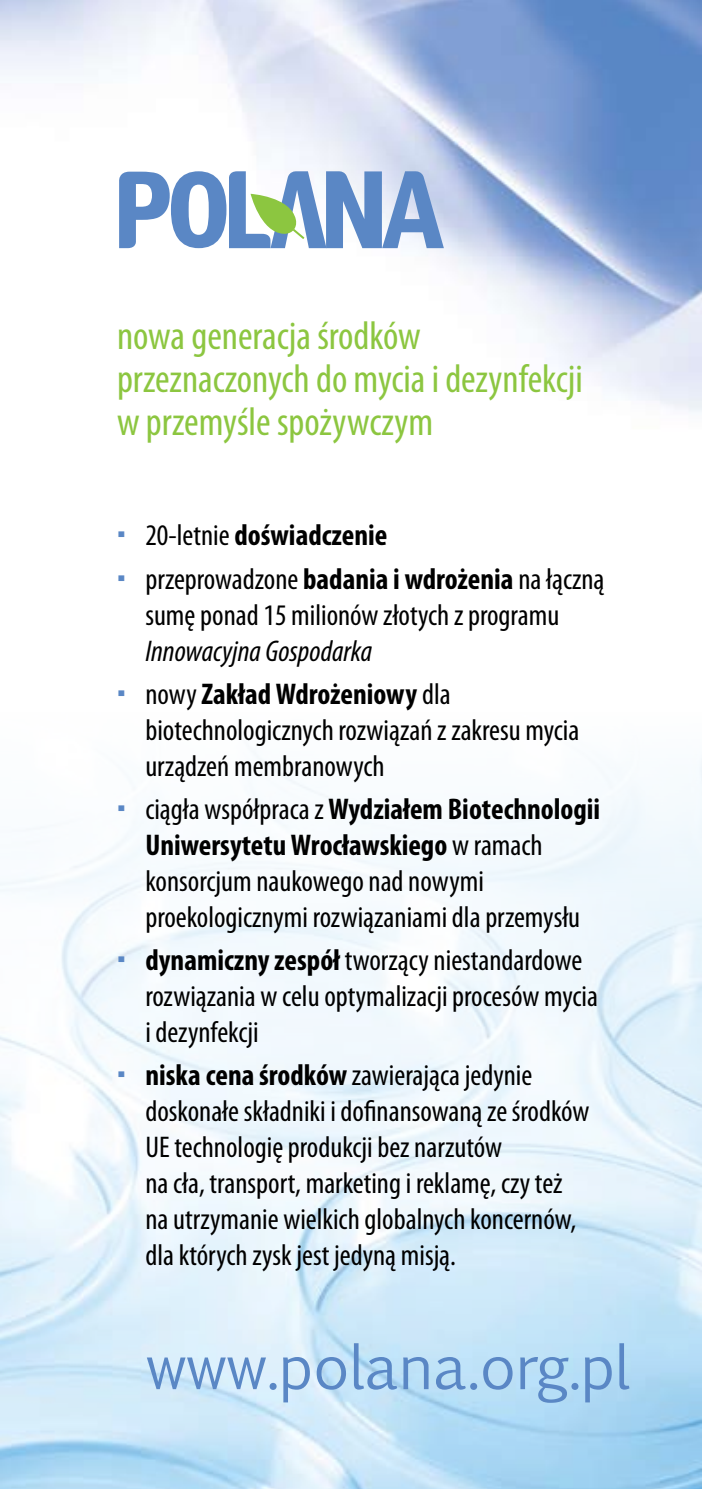
<style>
.page{position:relative;width:702px;height:1489px;background:#fff}
.page>*{position:absolute;margin:0;border:0;box-sizing:border-box;transform-origin:0 0}
.Bullets{font:60px "Euphemia CAS";color:#5a87c5}
.t1{font:condensed 40px/43px "Myriad Pro";color:#8cc640}
.Bullets-2{font:condensed 30px/36px "Myriad Pro";color:#000}
.Bullets-3{font:700 condensed 30px "Myriad Pro";color:#000}
.s1{font-weight:400}
.s2{font-weight:700}
.s3{font-style:italic}
</style>
<div class="page">
<img style="left:0;top:0;width:702px;height:412px">
<img style="left:0;top:753px;width:702px;height:735px">
<svg style="left:119px;top:171px;width:325px;height:77px"></svg>
<svg style="left:118px;top:804px;width:6px;height:6px"></svg>
<svg style="left:118px;top:956px;width:6px;height:6px"></svg>
<svg style="left:118px;top:1071px;width:6px;height:6px"></svg>
<p class="t1" style="left:117px;top:314px;width:467px">nowa generacja środków przeznaczonych do mycia i dezynfekcji w przemyśle spożywczym</p>
<p class="Bullets-3" style="left:145px;top:516px;width:243px"><span class="s1">20-letnie</span> doświadczenie</p>
<p class="Bullets-2" style="left:145px;top:560px;width:460px">przeprowadzone <span class="s2">badania i wdrożenia</span> na łączną sumę ponad 15 milionów złotych z programu<br><span class="s3">Innowacyjna Gospodarka</span></p>
<p class="Bullets-2" style="left:145px;top:675px;width:435px">nowy <span class="s2">Zakład Wdrożeniowy</span> dla biotechnologicznych rozwiązań z zakresu mycia urządzeń membranowych</p>
<p class="Bullets-2" style="left:145px;top:790px;width:456px">ciągła współpraca z <span class="s2">Wydziałem Biotechnologii Uniwersytetu Wrocławskiego</span> w ramach konsorcjum naukowego nad nowymi proekologicznymi rozwiązaniami dla przemysłu</p>
<p class="Bullets-2" style="left:145px;top:941px;width:454px"><span class="s2">dynamiczny zespół</span> tworzący niestandardowe rozwiązania w celu optymalizacji procesów mycia i dezynfekcji</p>
<p class="Bullets-2" style="left:145px;top:1056px;width:445px"><span class="s2">niska cena środków</span> zawierająca jedynie doskonałe składniki i dofinansowaną ze środków UE technologię produkcji bez narzutów<br>na cła, transport, marketing i reklamę, czy też na utrzymanie wielkich globalnych koncernów, dla których zysk jest jedyną misją.</p>
<p class="Bullets" style="left:146px;top:1323px;width:485px">www.polana.org.pl</p>
</div>
